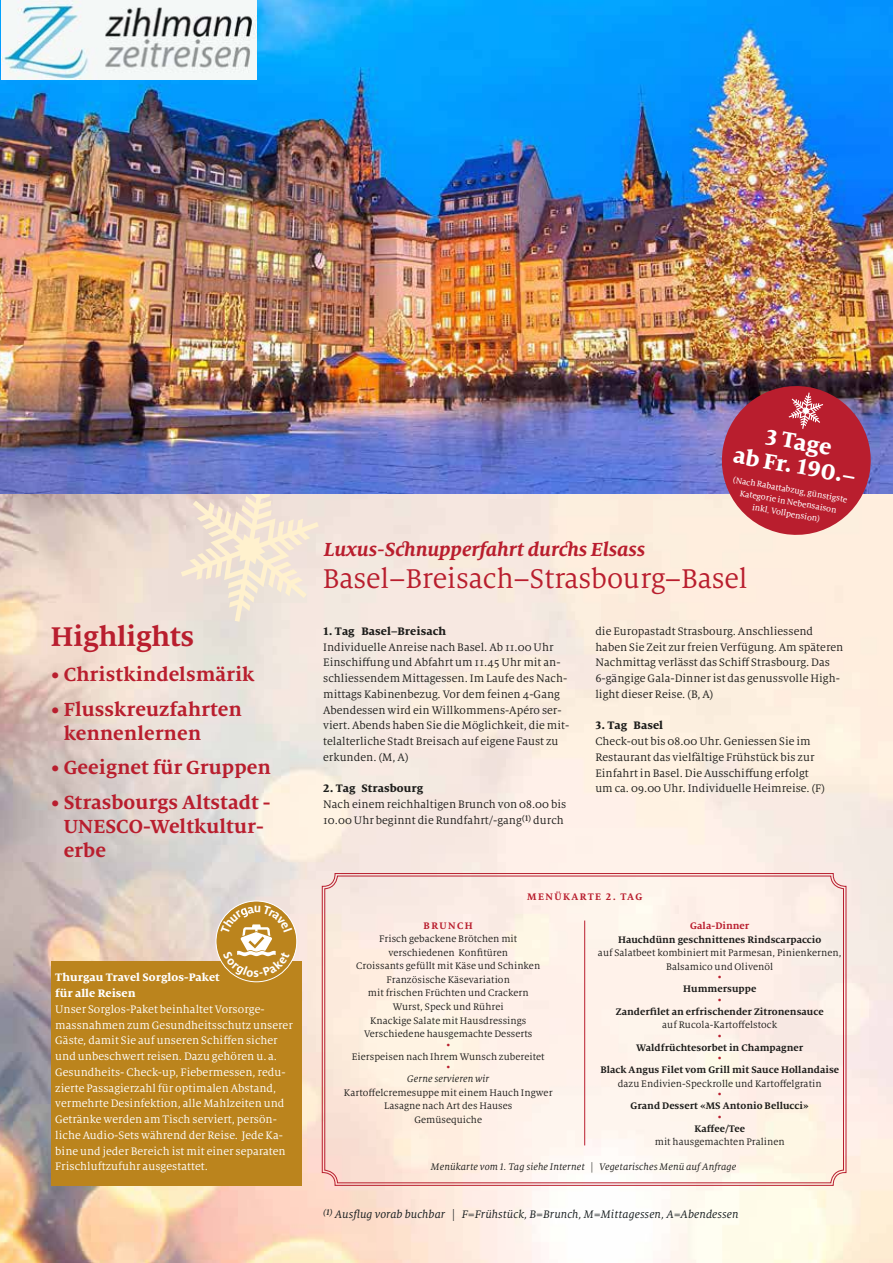
<style>
.page{position:relative;width:893px;height:1263px;background:#fff}
.page>*{position:absolute;margin:0;border:0;box-sizing:border-box;transform-origin:0 0}
.t1{font:30px "Milo Serif Pro";letter-spacing:-.005em;color:#b91e2e}
.t2{font:700 30px "Milo Serif Pro";letter-spacing:-.01em;color:#b91e2e}
.t3{font:800 24px/24px "Milo Serif Pro";color:#fff;text-align:center}
.t4{font:700 21px/24px "Milo Serif Pro";letter-spacing:.005em;color:#b91e2e}
.t5{font:italic 700 21px "Milo Serif Pro";letter-spacing:-.005em;color:#b91e2e}
.t6{font:700 13.05px "Milo Pro";color:#fff}
.t7{font:12px/15.8px "Milo Serif Pro";letter-spacing:.005em;color:#1d1d1b}
.t8{font:12px/15.8px "Milo Serif Pro";letter-spacing:.005em;color:#fff}
.t9{font:italic 12px "Milo Serif Pro";letter-spacing:.01em;color:#131a1c}
.t10{font:800 12px "Milo Serif Pro";letter-spacing:.005em;color:#1d1d1b}
.t11{font:800 12px/15.8px "Milo Serif Pro";letter-spacing:.005em;color:#fff}
.t12{font:10.5px/13.5px "Milo Serif Pro";letter-spacing:.005em;color:#1d1d1b;text-align:center}
.t13{font:700 10.5px "Milo Serif Pro";letter-spacing:.005em;color:#1d1d1b}
.t14{font:italic 10.5px "Milo Serif Pro";letter-spacing:.005em;color:#1d1d1b}
.t15{font:700 10.5px "Milo Serif Pro";letter-spacing:.135em;color:#b91e2e}
.t16{font:700 10.5px "Milo Serif Pro";letter-spacing:.005em;color:#b91e2e}
.t17{font:10.5px "Milo Pro";color:#b91e2e}
.t18{font:9px/12px "Milo Serif Pro Text";color:#fff;text-align:center}
</style>
<div class="page">
<img style="left:0;top:493px;width:893px;height:770px">
<svg style="left:181px;top:493px;width:138px;height:129px;background:#f0e2d4"></svg>
<img style="left:0;top:0;width:893px;height:493px">
<svg style="left:716px;top:380px;width:161px;height:161px;background:#b14756"></svg>
<div style="left:51px;top:961px;width:251px;height:225px;background:#bb841d"></div>
<svg style="left:322px;top:873px;width:524px;height:313px;background:#fcece3"></svg>
<hr style="left:584px;top:921px;width:1px;height:224px;background:#b91e2e">
<svg style="left:216px;top:901px;width:81px;height:81px"></svg>
<div style="left:216px;top:901px;width:81px;height:81px;border:1px solid #fff;border-radius:50%"></div>
<img style="left:1px;top:0;width:256px;height:79px">
<svg style="left:221px;top:905px;width:71px;height:72px"></svg>
<h1 class="t2" style="left:51px;top:625px;width:145px">Highlights</h1>
<h3 class="t4" style="left:51px;top:663px;width:205px">• Christkindelsmärik</h3>
<h3 class="t4" style="left:64px;top:698px;width:180px;text-indent:-13px">• Flusskreuzfahrten kennenlernen</h3>
<h3 class="t4" style="left:51px;top:756px;width:221px">• Geeignet für Gruppen</h3>
<h3 class="t4" style="left:64px;top:791px;width:208px;text-indent:-13px">• Strasbourgs Altstadt -<br>UNESCO-Weltkultur&shy;erbe</h3>
<p class="t6" style="left:254px;top:965px;width:7px">s</p>
<p class="t11" style="left:55px;top:970px;width:166px">Thurgau Travel Sorglos-Paket für alle Reisen</p>
<p class="t8" style="left:55px;top:1002px;width:239px">Unser Sorglos-Paket beinhaltet Vorsorge&shy;massnahmen zum Gesundheitsschutz unserer Gäste, damit Sie auf unseren Schiffen sicher und unbeschwert reisen. Dazu gehören u. a.<br>Gesundheits- Check-up, Fiebermessen, redu&shy;zierte Passagierzahl für optimalen Abstand, ver mehrte Desinfektion, alle Mahlzeiten und Getränke werden am Tisch serviert, persön&shy;liche Audi0-Sets während der Reise. Jede Ka&shy;bine und jeder Bereich ist mit einer separaten Frischluftzufuhr ausgestattet.</p>
<h2 class="t3" style="left:740px;top:420px;width:125px;rotate:10deg">3 Tage<br>ab Fr. 190.–</h2>
<p class="t18" style="left:734px;top:473px;width:118px;rotate:10deg">(Nach Rabattabzug, günstigste<br>Kategorie in Nebensaison inkl. Vollpension)</p>
<h3 class="t5" style="left:324px;top:537px;width:323px">Luxus-Schnupperfahrt durchs Elsass</h3>
<h1 class="t1" style="left:323px;top:566px;width:426px">Basel–Breisach–Strasbourg–Basel</h1>
<p class="t10" style="left:323px;top:626px;width:124px">1. Tag Basel–Breisach</p>
<p class="t7" style="left:323px;top:640px;width:248px">Individuelle Anreise nach Basel. Ab 11.00 Uhr Einschiffung und Abfahrt um 11.45 Uhr mit an&shy;schliessendem Mittagessen. Im Laufe des Nach&shy;mittags Kabinenbezug. Vor dem fei nen 4-Gang Abendessen wird ein Willkommens-Apéro ser&shy;viert. Abends haben Sie die Möglichkeit, die mit&shy;telalterliche Stadt Breisach auf eigene Faust zu erkunden. (M, A)</p>
<p class="t10" style="left:323px;top:784px;width:102px">2. Tag Strasbourg</p>
<p class="t7" style="left:323px;top:797px;width:245px">Nach einem reichhaltigen Brunch von 08.00 bis<br>10.00 Uhr beginnt die Rundfahrt/-gang<sup>(1)</sup> durch</p>
<p class="t7" style="left:595px;top:624px;width:250px">die Europastadt Strasbourg. Anschliessend haben Sie Zeit zur freien Verfügung. Am späteren Nachmittag verlässt das Schiff Strasbourg. Das 6-gängige Gala-Dinner ist das genussvolle High&shy;light dieser Reise. (B, A)</p>
<p class="t10" style="left:595px;top:721px;width:69px">3. Tag Basel</p>
<p class="t7" style="left:595px;top:734px;width:231px">Check-out bis 08.00 Uhr. Geniessen Sie im Restaurant das vielfältige Frühstück bis zur Einfahrt in Basel. Die Ausschiffung erfolgt um ca. 09.00 Uhr. Individuelle Heimreise. (F)</p>
<p class="t15" style="left:527px;top:893px;width:116px">MENÜKARTE 2. TAG</p>
<p class="t15" style="left:424px;top:921px;width:51px">BRUNCH</p>
<p class="t12" style="left:356px;top:933px;width:185px">Frisch gebackene Brötchen mit verschiedenen Konfitüren<br>Croissants gefüllt mit Käse und Schinken<br>Französische Käsevariation<br>mit frischen Früchten und Crackern<br>Wurst, Speck und Rührei<br>Knackige Salate mit Hausdressings<br>Verschiedene hausgemachte Desserts</p>
<p class="t17" style="left:446px;top:1038px;width:5px">•</p>
<p class="t12" style="left:352px;top:1050px;width:194px">Eierspeisen nach Ihrem Wunsch zubereitet</p>
<p class="t17" style="left:446px;top:1060px;width:5px">•</p>
<p class="t14" style="left:407px;top:1074px;width:84px">Gerne servieren wir</p>
<p class="t12" style="left:344px;top:1086px;width:210px">Kartoffelcremesuppe mit einem Hauch Ingwer<br>Lasagne nach Art des Hauses<br>Gemüsequiche</p>
<p class="t16" style="left:690px;top:921px;width:61px">Gala-Dinner</p>
<p class="t13" style="left:618px;top:935px;width:205px">Hauchdünn geschnittenes Rindscarpaccio</p>
<p class="t12" style="left:598px;top:946px;width:245px">auf Salatbeet kombiniert mit Parmesan, Pinienkernen,<br>Balsamico und Olivenöl</p>
<p class="t17" style="left:718px;top:970px;width:5px">•</p>
<p class="t13" style="left:683px;top:985px;width:74px">Hummersuppe</p>
<p class="t17" style="left:718px;top:993px;width:5px">•</p>
<p class="t13" style="left:616px;top:1007px;width:209px">Zanderfilet an erfrischender Zitronensauce</p>
<p class="t12" style="left:662px;top:1018px;width:117px">auf Rucola-Kartoffelstock</p>
<p class="t17" style="left:718px;top:1029px;width:5px">•</p>
<p class="t13" style="left:636px;top:1043px;width:169px">Waldfrüchtesorbet in Champagner</p>
<p class="t17" style="left:718px;top:1051px;width:5px">•</p>
<p class="t13" style="left:600px;top:1066px;width:240px">Black Angus Filet vom Grill mit Sauce Hollandaise</p>
<p class="t12" style="left:618px;top:1077px;width:205px">dazu Endivien-Speckrolle und Kartoffelgratin</p>
<p class="t17" style="left:718px;top:1087px;width:5px">•</p>
<p class="t13" style="left:631px;top:1102px;width:180px">Grand Dessert «MS Antonio Bellucci»</p>
<p class="t17" style="left:718px;top:1110px;width:5px">•</p>
<p class="t13" style="left:694px;top:1124px;width:52px">Kaffee/Tee</p>
<p class="t12" style="left:655px;top:1135px;width:131px">mit hausgemachten Pralinen</p>
<p class="t14" style="left:431px;top:1163px;width:307px">Menükarte vom 1. Tag siehe Internet | Vegetarisches Menü auf Anfrage</p>
<p class="t9" style="left:323px;top:1209px;width:417px"><sup>(1)</sup> Ausflug vorab buchbar | F=Frühstück, B=Brunch, M=Mittagessen, A=Abendessen</p>
</div>
